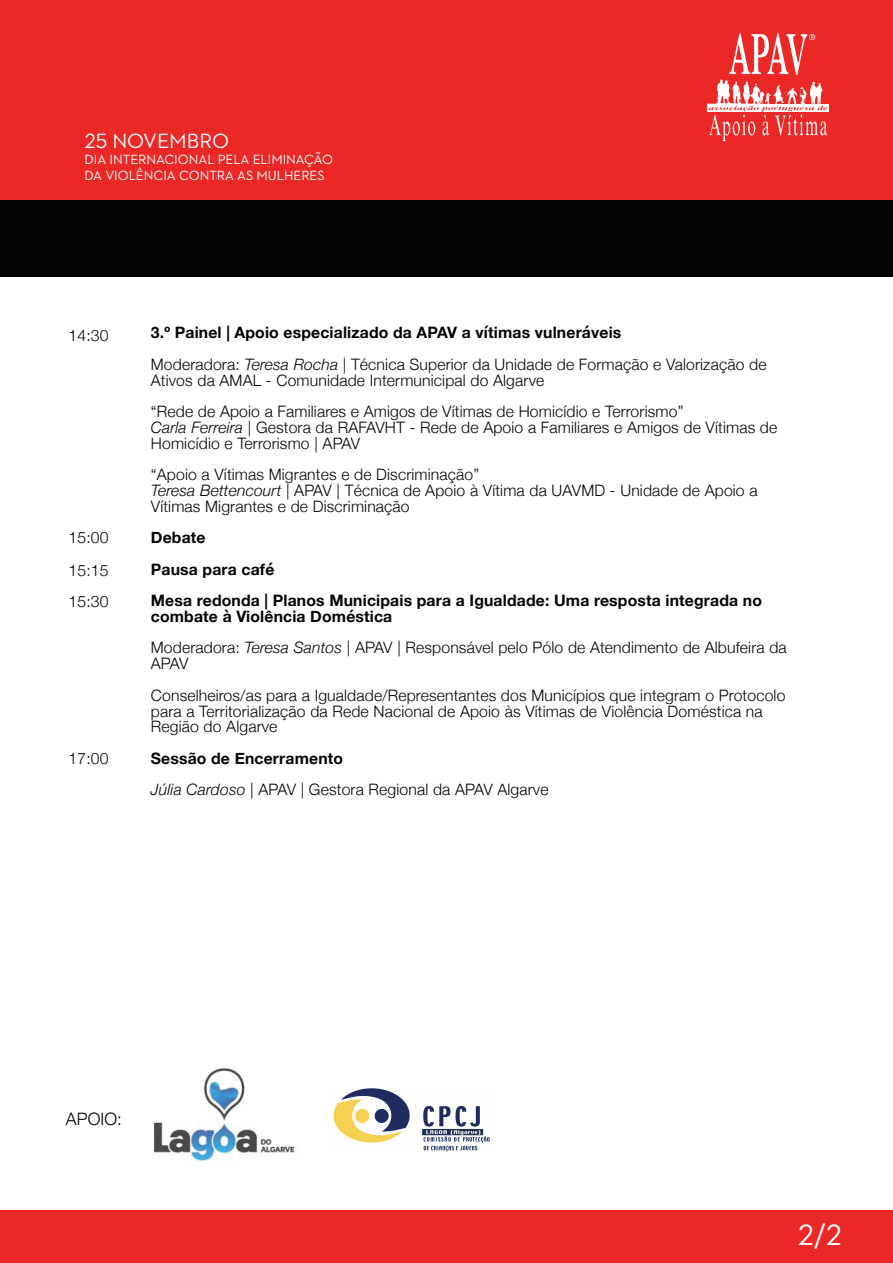
<style>
.page{position:relative;width:893px;height:1263px;background:#fff}
.page>*{position:absolute;margin:0;border:0;box-sizing:border-box;transform-origin:0 0}
.t1{font:30px "Neutraface 2 Text";color:#fff}
.t2{font:21px "Neutraface 2 Text";color:#fff}
.t3{font:300 17.1px "Helvetica Neue";letter-spacing:.01em;color:#040503}
.t4{font:300 15.75px/31.5px "Helvetica Neue";letter-spacing:.01em;color:#040503}
.t5{font:700 15.75px/31.5px "Helvetica Neue";letter-spacing:.01em;color:#040503}
.t6{font:13.5px/16.4px "Neutraface 2 Text";color:#fff}
.s1{font-weight:700}
.s2{font-style:italic}
</style>
<div class="page">
<div style="left:0;top:0;width:893px;height:277px;background:#040503"></div>
<div style="left:0;top:0;width:893px;height:200px;background:#ea2927"></div>
<div style="left:0;top:1210px;width:893px;height:53px;background:#ea2927"></div>
<img style="left:154px;top:1068px;width:144px;height:94px">
<img style="left:333px;top:1088px;width:157px;height:64px">
<svg style="left:707px;top:33px;width:122px;height:108px"></svg>
<h2 class="t2" style="left:85px;top:127px;width:146px">25 NOVEMBRO</h2>
<p class="t6" style="left:85px;top:151px;width:250px">DIA INTERNACIONAL PELA ELIMINAÇÃO<br>DA VIOLÊNCIA CONTRA AS MULHERES</p>
<p class="t4" style="left:69px;top:318px;width:42px">14:30</p>
<p class="t4" style="left:69px;top:520px;width:42px;line-height:33px">15:00<br>15:15</p>
<p class="t4" style="left:69px;top:584px;width:42px">15:30</p>
<p class="t4" style="left:69px;top:741px;width:42px">17:00</p>
<p class="t4" style="left:151px;top:316px;width:617px"><span class="s1">3.º Painel | Apoio especializado da APAV a vítimas vulneráveis<br></span>Moderadora: <span class="s2">Teresa Rocha</span> | Técnica Superior da Unidade de Formação e Valorização de</p>
<p class="t4" style="left:151px;top:363px;width:534px">Ativos da AMAL - Comunidade Intermunicipal do Algarve<br>“Rede de Apoio a Familiares e Amigos de Vítimas de Homicídio e Terrorismo”</p>
<p class="t4" style="left:151px;top:418px;width:628px;line-height:15.8px"><span class="s2">Carla Ferreira |</span> Gestora da RAFAVHT - Rede de Apoio a Familiares e Amigos de Vítimas de<br>Homicídio e Terrorismo | APAV</p>
<p class="t4" style="left:151px;top:466px;width:608px;line-height:15.8px">“Apoio a Vítimas Migrantes e de Discriminação”<br><span class="s2">Teresa Bettencourt</span> | APAV | Técnica de Apoio à Vítima da UAVMD - Unidade de Apoio a<br>Vítimas Migrantes e de Discriminação</p>
<p class="t5" style="left:151px;top:522px;width:613px">Debate<br>Pausa para café<br>Mesa redonda | Planos Municipais para a Igualdade: Uma resposta integrada no</p>
<p class="t4" style="left:151px;top:599px;width:637px"><span class="s1">combate à Violência Doméstica<br></span>Moderadora: <span class="s2">Teresa Santos</span> | APAV | Responsável pelo Pólo de Atendimento de Albufeira da</p>
<p class="t4" style="left:151px;top:647px;width:636px">APAV<br>Conselheiros/as para a Igualdade/Representantes dos Municípios que integram o Protocolo</p>
<p class="t4" style="left:151px;top:702px;width:613px;line-height:15.8px">para a Territorialização da Rede Nacional de Apoio às Vítimas de Violência Doméstica na<br>Região do Algarve</p>
<p class="t4" style="left:151px;top:741px;width:399px"><span class="s1">Sessão de Encerramento<br></span><span class="s2">Júlia Cardoso</span> | APAV | Gestora Regional da APAV Algarve</p>
<p class="t3" style="left:66px;top:1105px;width:58px">APOIO:</p>
<h1 class="t1" style="left:798px;top:1216px;width:46px">2/2</h1>
</div>
